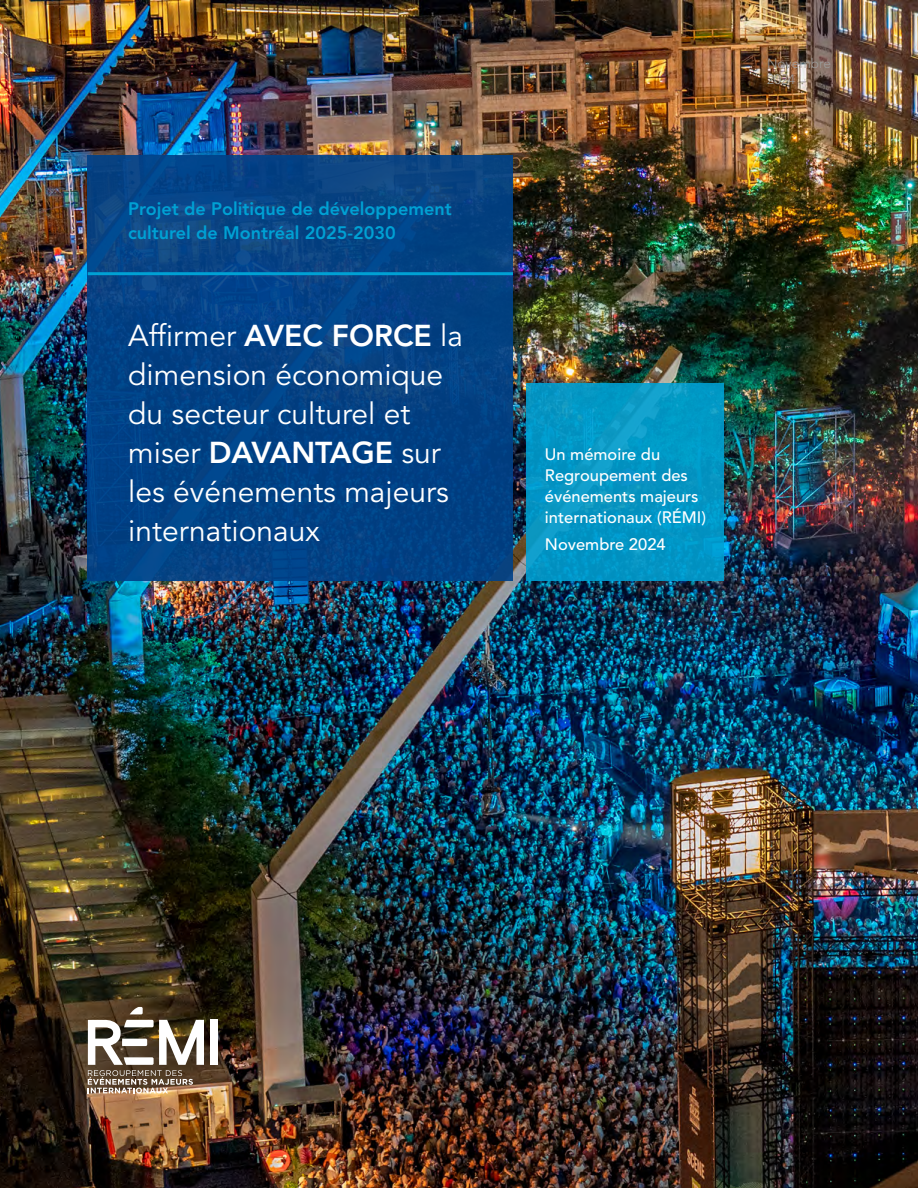
<style>
.page{position:relative;width:918px;height:1188px;background:#fff}
.page>*{position:absolute;margin:0;border:0;box-sizing:border-box;transform-origin:0 0}
.t1{font:30px/39px "Avenir LT Std";color:#fff}
.t2{font:800 18px/24px "Avenir LT Std";color:#00a1d4}
.t3{font:500 16.5px/21px "Avenir LT Std";color:#fff}
.t4{font:300 13.5px/16.2px "Avenir LT Std";color:#9d9d9c}
.s1{font-weight:800}
</style>
<div class="page">
<img style="left:0;top:0;width:918px;height:1188px">
<svg style="left:130px;top:1007px;width:13px;height:7px"></svg>
<div style="left:211px;top:1020px;width:7px;height:45px;background:#fff"></div>
<svg style="left:88px;top:1020px;width:116px;height:74px"></svg>
<svg style="left:526px;top:384px;width:198px;height:197px;background:#0497c5"></svg>
<div style="left:88px;top:156px;width:425px;height:425px;background:#004289"></div>
<hr style="left:88px;top:272px;width:425px;height:3px;background:#00a1d4">
<p class="t2" style="left:128px;top:196px;width:325px">Projet de Politique de développement culturel de Montréal 2025-2030</p>
<p class="t1" style="left:128px;top:317px;width:336px">Affirmer <span class="s1">AVEC FORCE</span> la dimension économique du secteur culturel et miser <span class="s1">DAVANTAGE</span> sur les événements majeurs internationaux</p>
<p class="t4" style="left:767px;top:55px;width:65px">Novembre<br>2024</p>
<p class="t3" style="left:545px;top:444px;width:163px">Un mémoire du<br>Regroupement des événements majeurs internationaux (RÉMI)</p>
<p class="t3" style="left:545px;top:535px;width:122px">Novembre 2024</p>
</div>
